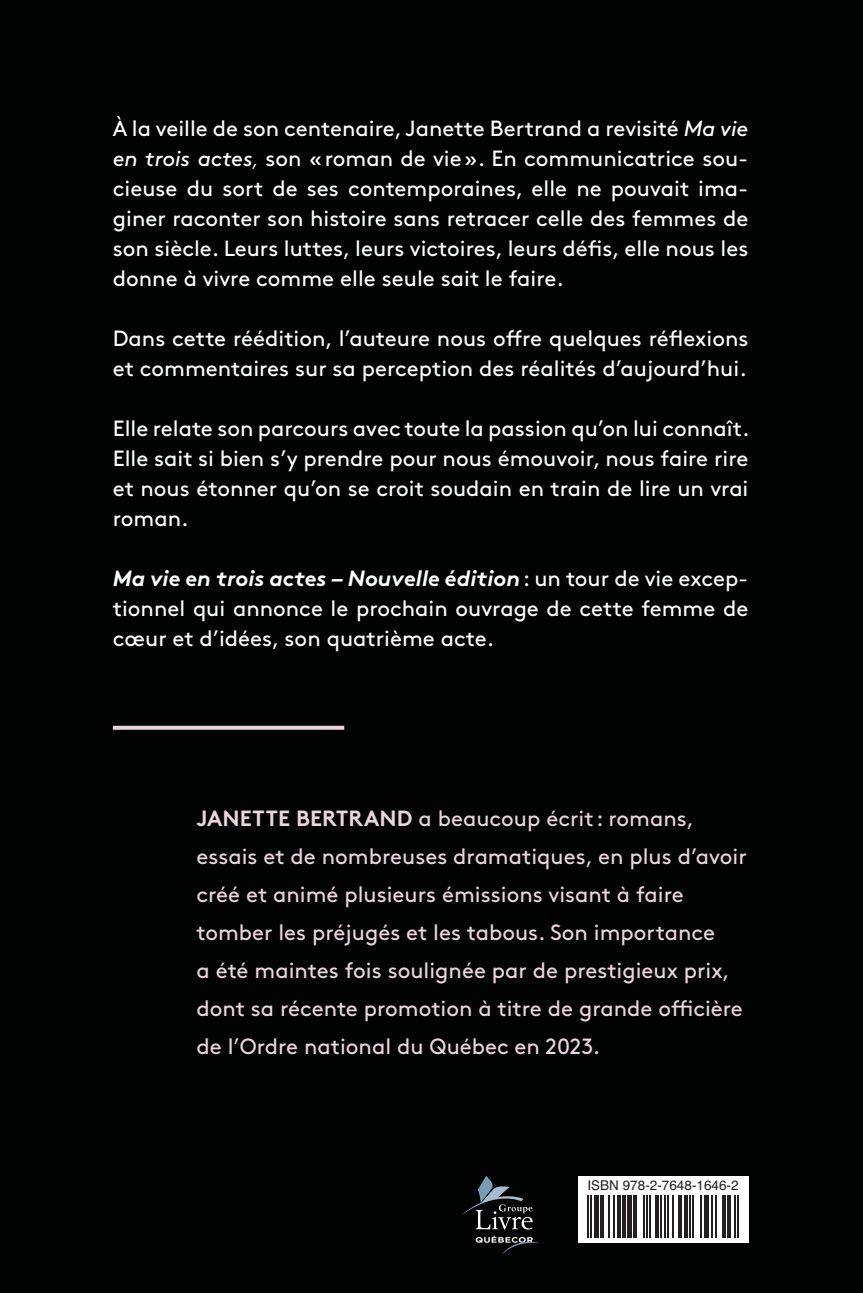
<style>
.page{position:relative;width:863px;height:1293px;background:#fff}
.page>*{position:absolute;margin:0;border:0;box-sizing:border-box;transform-origin:0 0}
.t1{font:22px/30px "Brown";color:#fff;text-align:justify}
.t2{font:22px/38px "Brown";color:#ebd5df}
.t3{font:13.6px "Helvetica";color:#231f20}
.s1{font-style:italic}
.s2{font-weight:300;font-style:italic}
.s3{font-weight:700;font-style:italic}
.s4{font-weight:700}
</style>
<div class="page">
<div style="left:0;top:0;width:862px;height:1293px;background:#020303"></div>
<svg style="left:113px;top:726px;width:231px;height:4px"></svg>
<div style="left:577px;top:1176px;width:171px;height:66px;background:#fff"></div>
<svg style="left:598px;top:1195px;width:138px;height:42px"></svg>
<hr style="left:587px;top:1195px;width:2px;height:42px;background:#231f20">
<hr style="left:590px;top:1195px;width:2px;height:42px;background:#231f20">
<div style="left:593px;top:1195px;width:5px;height:42px;background:#231f20"></div>
<hr style="left:600px;top:1195px;width:3px;height:42px;background:#231f20">
<hr style="left:608px;top:1195px;width:1px;height:42px;background:#231f20">
<hr style="left:613px;top:1195px;width:1px;height:42px;background:#231f20">
<hr style="left:617px;top:1195px;width:3px;height:42px;background:#231f20">
<hr style="left:622px;top:1195px;width:3px;height:42px;background:#231f20">
<div style="left:627px;top:1195px;width:5px;height:42px;background:#231f20"></div>
<hr style="left:633px;top:1195px;width:3px;height:42px;background:#231f20">
<hr style="left:643px;top:1195px;width:1px;height:42px;background:#231f20">
<hr style="left:646px;top:1195px;width:1px;height:42px;background:#231f20">
<hr style="left:649px;top:1195px;width:2px;height:42px;background:#231f20">
<hr style="left:655px;top:1195px;width:4px;height:42px;background:#231f20">
<hr style="left:660px;top:1195px;width:2px;height:42px;background:#231f20">
<hr style="left:663px;top:1195px;width:2px;height:42px;background:#231f20">
<hr style="left:667px;top:1195px;width:1px;height:42px;background:#231f20">
<hr style="left:671px;top:1195px;width:2px;height:42px;background:#231f20">
<hr style="left:678px;top:1195px;width:3px;height:42px;background:#231f20">
<hr style="left:684px;top:1195px;width:3px;height:42px;background:#231f20">
<hr style="left:689px;top:1195px;width:1px;height:42px;background:#231f20">
<hr style="left:692px;top:1195px;width:2px;height:42px;background:#231f20">
<hr style="left:700px;top:1195px;width:1px;height:42px;background:#231f20">
<div style="left:703px;top:1195px;width:5px;height:42px;background:#231f20"></div>
<hr style="left:711px;top:1195px;width:2px;height:42px;background:#231f20">
<hr style="left:714px;top:1195px;width:2px;height:42px;background:#231f20">
<hr style="left:722px;top:1195px;width:3px;height:42px;background:#231f20">
<hr style="left:727px;top:1195px;width:3px;height:42px;background:#231f20">
<hr style="left:733px;top:1195px;width:2px;height:42px;background:#231f20">
<hr style="left:736px;top:1195px;width:2px;height:42px;background:#231f20">
<svg style="left:462px;top:1176px;width:70px;height:53px"></svg>
<svg style="left:475px;top:1235px;width:65px;height:20px"></svg>
<p class="t1" style="left:113px;top:111px;width:637px">À la veille de son centenaire, Janette Bertrand a revisité <span class="s1">Ma vie en trois actes</span><span class="s2">,</span> son «roman de vie». En communicatrice sou&shy;cieuse du sort de ses contemporaines, elle ne pouvait ima&shy;giner raconter son histoire sans retracer celle des femmes de son siècle. Leurs luttes, leurs victoires, leurs défis, elle nous les donne à vivre comme elle seule sait le faire.</p>
<p class="t1" style="left:113px;top:321px;width:637px">Dans cette réédition, l’auteure nous offre quelques réflexions et commentaires sur sa perception des réalités d’aujourd’hui.</p>
<p class="t1" style="left:113px;top:411px;width:638px">Elle relate son parcours avec toute la passion qu’on lui connaît.<br>Elle sait si bien s’y prendre pour nous émouvoir, nous faire rire et nous étonner qu’on se croit soudain en train de lire un vrai roman.</p>
<p class="t1" style="left:113px;top:561px;width:637px"><span class="s3">Ma vie en trois actes – Nouvelle édition</span>: un tour de vie excep&shy;tionnel qui annonce le prochain ouvrage de cette femme de cœur et d’idées, son quatrième acte.</p>
<p class="t2" style="left:196px;top:797px;width:552px"><span class="s4">JANETTE BERTRAND</span> a beaucoup écrit : romans, essais et de nombreuses dramatiques, en plus d’avoir créé et animé plusieurs émissions visant à faire tomber les préjugés et les tabous. Son importance<br>a été maintes fois soulignée par de prestigieux prix, dont sa récente promotion à titre de grande officière de l’Ordre national du Québec en 2023.</p>
<p class="t3" style="left:587px;top:1175px;width:153px">ISBN 978-2-7648-1646-2</p>
</div>
